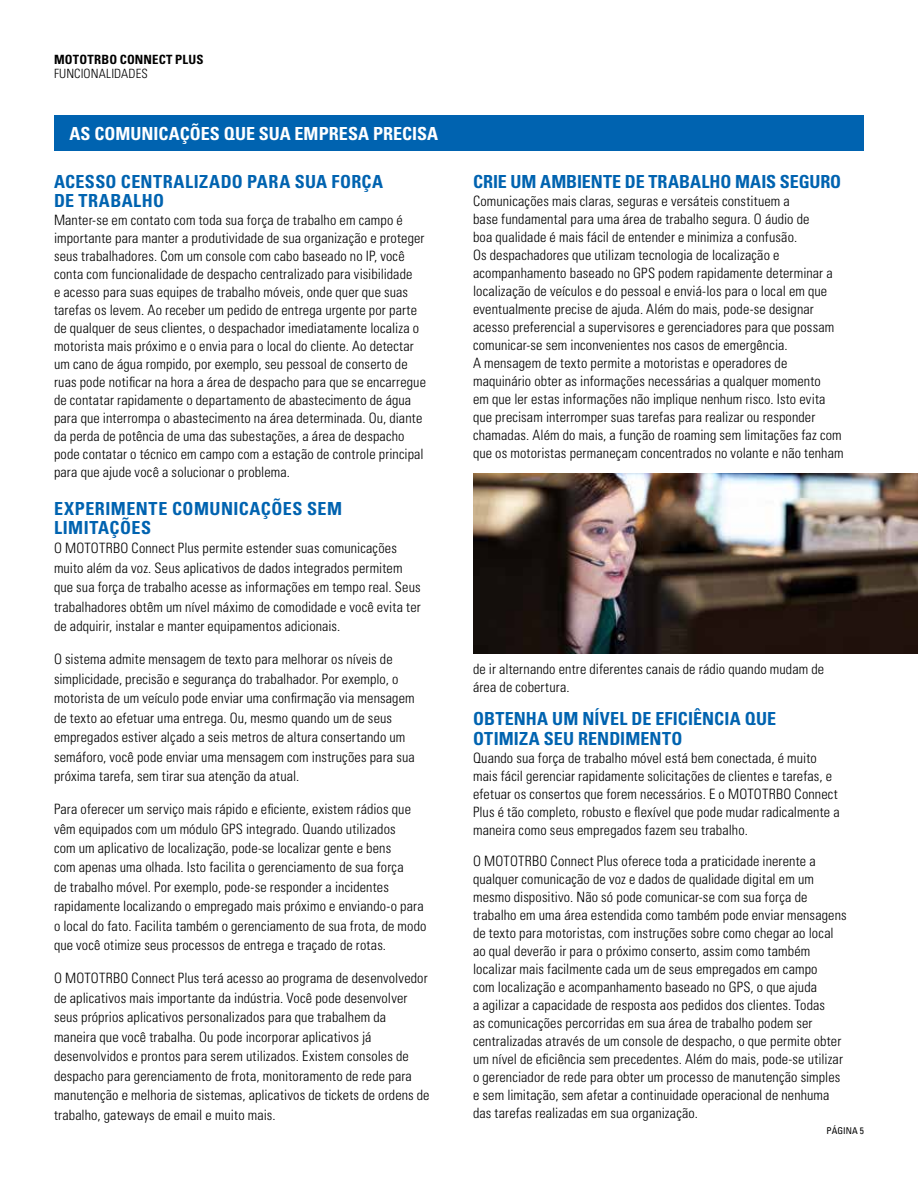
<style>
.page{position:relative;width:918px;height:1188px;background:#fff}
.page>*{position:absolute;margin:0;border:0;box-sizing:border-box;transform-origin:0 0}
.t1{font:700 condensed 18px/18.5px "Univers";letter-spacing:.015em;color:#0063b0}
.t2{font:700 condensed 18px "Univers";letter-spacing:-.005em;color:#0063b0}
.t3{font:700 condensed 18px "Univers";letter-spacing:.005em;color:#fff}
.t4{font:300 condensed 14.25px/18px "Univers";letter-spacing:.01em;color:#000}
.t5{font:700 condensed 12.75px "Univers";letter-spacing:.015em;color:#000}
.t6{font:300 condensed 12.75px "Univers";letter-spacing:.005em;color:#000}
.t7{font:condensed 9.3px "Univers";color:#000}
</style>
<div class="page">
<div style="left:54px;top:116px;width:809px;height:35px;background:#0063b0"></div>
<img style="left:473px;top:474px;width:445px;height:179px">
<p class="t5" style="left:54px;top:52px;width:151px">MOTOTRBO CONNECT PLUS</p>
<p class="t6" style="left:54px;top:66px;width:95px">FUNCIONALIDADES</p>
<p class="t3" style="left:69px;top:123px;width:370px">AS COMUNICAÇÕES QUE SUA EMPRESA PRECISA</p>
<p class="t1" style="left:54px;top:172px;width:331px">ACESSO CENTRALIZADO PARA SUA FORÇA<br>DE TRABALHO</p>
<p class="t4" style="left:54px;top:211px;width:374px">Manter-se em contato com toda sua força de trabalho em campo é importante para manter a produtividade de sua organização e proteger seus trabalhadores. Com um console com cabo baseado no IP, você conta com funcionalidade de despacho centralizado para visibilidade<br>e acesso para suas equipes de trabalho móveis, onde quer que suas tarefas os levem. Ao receber um pedido de entrega urgente por parte de qualquer de seus clientes, o despachador imediatamente localiza o motorista mais próximo e o envia para o local do cliente. Ao detectar um cano de água rompido, por exemplo, seu pessoal de conserto de ruas pode notificar na hora a área de despacho para que se encarregue de contatar rapidamente o departamento de abastecimento de água para que interrompa o abastecimento na área determinada. Ou, diante da perda de potência de uma das subestações, a área de despacho pode contatar o técnico em campo com a estação de controle principal para que ajude você a solucionar o problema.</p>
<p class="t1" style="left:54px;top:499px;width:290px">EXPERIMENTE COMUNICAÇÕES SEM<br>LIMITAÇÕES</p>
<p class="t4" style="left:54px;top:538px;width:368px;line-height:19.5px">O MOTOTRBO Connect Plus permite estender suas comunicações muito além da voz. Seus aplicativos de dados integrados permitem que sua força de trabalho acesse as informações em tempo real. Seus trabalhadores obtêm um nível máximo de comodidade e você evita ter de adquirir, instalar e manter equipamentos adicionais.</p>
<p class="t4" style="left:54px;top:649px;width:362px;line-height:19.5px">O sistema admite mensagem de texto para melhorar os níveis de simplicidade, precisão e segurança do trabalhador. Por exemplo, o motorista de um veículo pode enviar uma confirmação via mensagem de texto ao efetuar uma entrega. Ou, mesmo quando um de seus empregados estiver alçado a seis metros de altura consertando um semáforo, você pode enviar uma mensagem com instruções para sua próxima tarefa, sem tirar sua atenção da atual.</p>
<p class="t4" style="left:54px;top:799px;width:374px;line-height:19.5px">Para oferecer um serviço mais rápido e eficiente, existem rádios que vêm equipados com um módulo GPS integrado. Quando utilizados<br>com um aplicativo de localização, pode-se localizar gente e bens<br>com apenas uma olhada. Isto facilita o gerenciamento de sua força<br>de trabalho móvel. Por exemplo, pode-se responder a incidentes rapidamente localizando o empregado mais próximo e enviando-o para o local do fato. Facilita também o gerenciamento de sua frota, de modo que você otimize seus processos de entrega e traçado de rotas.</p>
<p class="t4" style="left:54px;top:969px;width:377px;line-height:19.5px">O MOTOTRBO Connect Plus terá acesso ao programa de desenvolvedor de aplicativos mais importante da indústria. Você pode desenvolver seus próprios aplicativos personalizados para que trabalhem da maneira que você trabalha. Ou pode incorporar aplicativos já desenvolvidos e prontos para serem utilizados. Existem consoles de despacho para gerenciamento de frota, monitoramento de rede para manutenção e melhoria de sistemas, aplicativos de tickets de ordens de trabalho, gateways de email e muito mais.</p>
<p class="t2" style="left:473px;top:171px;width:370px">CRIE UM AMBIENTE DE TRABALHO MAIS SEGURO</p>
<p class="t4" style="left:473px;top:192px;width:372px">Comunicações mais claras, seguras e versáteis constituem a<br>base fundamental para uma área de trabalho segura. O áudio de<br>boa qualidade é mais fácil de entender e minimiza a confusão.<br>Os despachadores que utilizam tecnologia de localização e acompanhamento baseado no GPS podem rapidamente determinar a localização de veículos e do pessoal e enviá-los para o local em que eventualmente precise de ajuda. Além do mais, pode-se designar acesso preferencial a supervisores e gerenciadores para que possam comunicar-se sem inconvenientes nos casos de emergência.<br>A mensagem de texto permite a motoristas e operadores de maquinário obter as informações necessárias a qualquer momento<br>em que ler estas informações não implique nenhum risco. Isto evita que precisam interromper suas tarefas para realizar ou responder chamadas. Além do mais, a função de roaming sem limitações faz com que os motoristas permaneçam concentrados no volante e não tenham</p>
<p class="t4" style="left:473px;top:660px;width:353px">de ir alternando entre diferentes canais de rádio quando mudam de área de cobertura.</p>
<p class="t1" style="left:473px;top:709px;width:305px;line-height:19.5px">OBTENHA UM NÍVEL DE EFICIÊNCIA QUE<br>OTIMIZA SEU RENDIMENTO</p>
<p class="t4" style="left:473px;top:749px;width:368px">Quando sua força de trabalho móvel está bem conectada, é muito mais fácil gerenciar rapidamente solicitações de clientes e tarefas, e efetuar os consertos que forem necessários. E o MOTOTRBO Connect Plus é tão completo, robusto e flexível que pode mudar radicalmente a maneira como seus empregados fazem seu trabalho.</p>
<p class="t4" style="left:473px;top:852px;width:375px">O MOTOTRBO Connect Plus oferece toda a praticidade inerente a qualquer comunicação de voz e dados de qualidade digital em um mesmo dispositivo. Não só pode comunicar-se com sua força de trabalho em uma área estendida como também pode enviar mensagens de texto para motoristas, com instruções sobre como chegar ao local ao qual deverão ir para o próximo conserto, assim como também localizar mais facilmente cada um de seus empregados em campo<br>com localização e acompanhamento baseado no GPS, o que ajuda<br>a agilizar a capacidade de resposta aos pedidos dos clientes. Todas<br>as comunicações percorridas em sua área de trabalho podem ser centralizadas através de um console de despacho, o que permite obter um nível de eficiência sem precedentes. Além do mais, pode-se utilizar o gerenciador de rede para obter um processo de manutenção simples e sem limitação, sem afetar a continuidade operacional de nenhuma das tarefas realizadas em sua organização.</p>
<p class="t7" style="left:827px;top:1125px;width:39px">PÁGINA 5</p>
</div>
